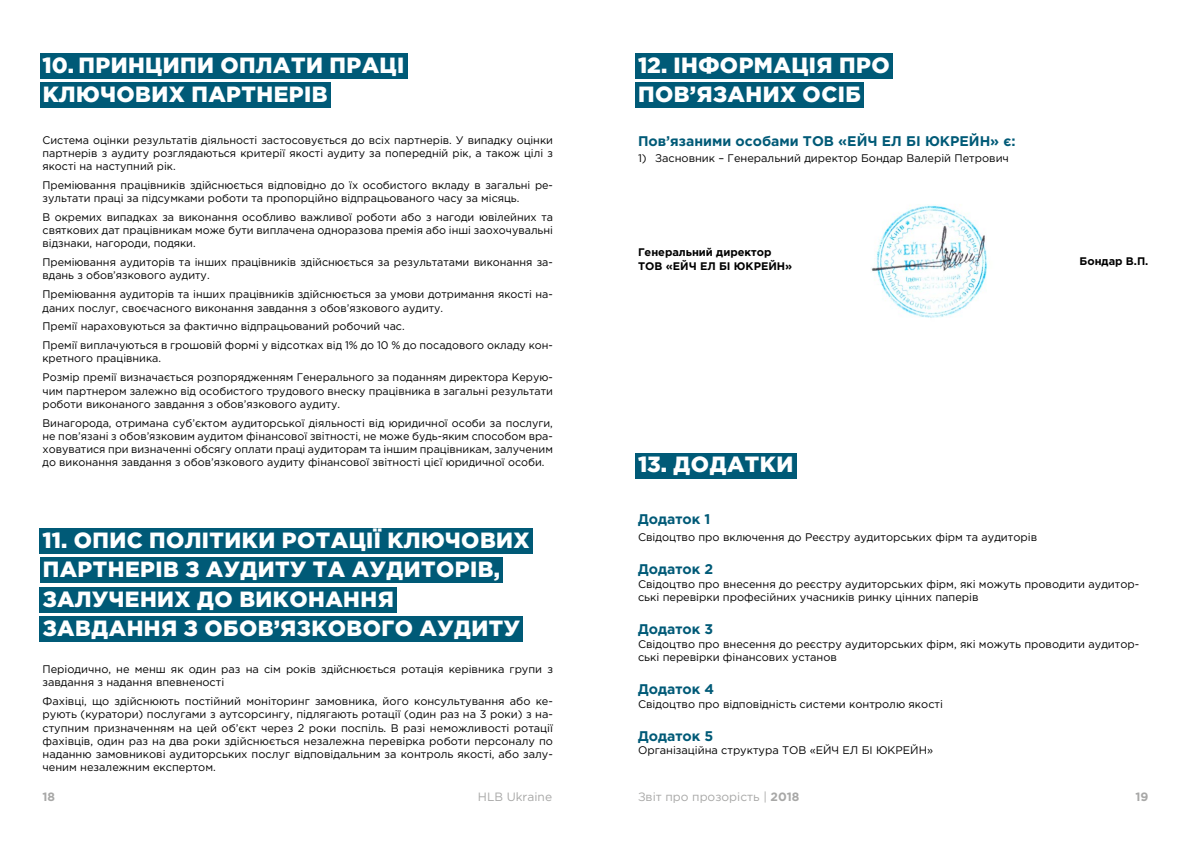
<style>
.page{position:relative;width:1191px;height:842px;background:#fff}
.page>*{position:absolute;margin:0;border:0;box-sizing:border-box;transform-origin:0 0}
.t1{font:900 22px/29.2px "Gotham Pro";letter-spacing:.02em;color:#fff}
.t2{font:700 14px "Gotham Pro";color:#005a77}
.t3{font:12px "Gotham Pro";color:#a8a8a7}
.t4{font:700 12px "Gotham Pro";color:#a8a8a7}
.t5{font:11px/13.2px "Gotham Pro";color:#000}
.t6{font:700 11px/13.2px "Gotham Pro";color:#000}
.s1{font-weight:700}
</style>
<div class="page">
<div style="left:40px;top:53px;width:367px;height:25px;background:#005a77"></div>
<div style="left:40px;top:82px;width:290px;height:26px;background:#005a77"></div>
<div style="left:635px;top:53px;width:257px;height:25px;background:#005a77"></div>
<div style="left:635px;top:82px;width:228px;height:26px;background:#005a77"></div>
<div style="left:635px;top:453px;width:161px;height:25px;background:#005a77"></div>
<div style="left:40px;top:528px;width:493px;height:26px;background:#005a77"></div>
<div style="left:40px;top:558px;width:462px;height:25px;background:#005a77"></div>
<div style="left:40px;top:587px;width:357px;height:25px;background:#005a77"></div>
<div style="left:40px;top:616px;width:483px;height:25px;background:#005a77"></div>
<img style="left:871px;top:205px;width:117px;height:113px">
<h1 class="t1" style="left:43px;top:50px;width:363px">10. ПРИНЦИПИ ОПЛАТИ ПРАЦІ<br>КЛЮЧОВИХ ПАРТНЕРІВ</h1>
<h1 class="t1" style="left:638px;top:50px;width:253px">12. ІНФОРМАЦІЯ ПРО<br>ПОВ’ЯЗАНИХ ОСІБ</h1>
<p class="t5" style="left:43px;top:133px;width:512px;text-align:justify">Система оцінки результатів діяльності застосовується до всіх партнерів. У випадку оцінки партнерів з аудиту розглядаються критерії якості аудиту за попередній рік, а також цілі з якості на наступний рік.</p>
<p class="t5" style="left:43px;top:178px;width:512px">Преміювання працівників здійснюється відповідно до їх особистого вкладу в загальні ре&shy;зультати праці за підсумками роботи та пропорційно відпрацьованого часу за місяць.</p>
<p class="t5" style="left:43px;top:210px;width:512px;text-align:justify">В окремих випадках за виконання особливо важливої роботи або з нагоди ювілейних та святкових дат працівникам може бути виплачена одноразова премія або інші заохочувальні відзнаки, нагороди, подяки.</p>
<p class="t5" style="left:43px;top:256px;width:512px">Преміювання аудиторів та інших працівників здійснюється за результатами виконання за&shy;вдань з обов’язкового аудиту.</p>
<p class="t5" style="left:43px;top:288px;width:512px">Преміювання аудиторів та інших працівників здійснюється за умови дотримання якості на&shy;даних послуг, своєчасного виконання завдання з обов’язкового аудиту.</p>
<p class="t5" style="left:43px;top:317px;width:512px;line-height:18.9px">Премії нараховуються за фактично відпрацьований робочий час.<br>Премії виплачуються в грошовій формі у відсотках від 1% до 10 % до посадового окладу кон-</p>
<p class="t5" style="left:43px;top:349px;width:512px;line-height:18.9px">кретного працівника.<br>Розмір премії визначається розпорядженням Генерального за поданням директора Керую-</p>
<p class="t5" style="left:43px;top:384px;width:512px">чим партнером залежно від особистого трудового внеску працівника в загальні результати роботи виконаного завдання з обов’язкового аудиту.</p>
<p class="t5" style="left:43px;top:416px;width:512px;text-align:justify">Винагорода, отримана суб’єктом аудиторської діяльності від юридичної особи за послуги, не пов’язані з обов’язковим аудитом фінансової звітності, не може будь-яким способом вра&shy;ховуватися при визначенні обсягу оплати праці аудиторам та іншим працівникам, залученим до виконання завдання з обов’язкового аудиту фінансової звітності цієї юридичної особи.</p>
<h1 class="t1" style="left:43px;top:525px;width:488px">11. ОПИС ПОЛІТИКИ РОТАЦІЇ КЛЮЧОВИХ<br>ПАРТНЕРІВ З АУДИТУ ТА АУДИТОРІВ,<br>ЗАЛУЧЕНИХ ДО ВИКОНАННЯ<br>ЗАВДАННЯ З ОБОВ’ЯЗКОВОГО АУДИТУ</h1>
<p class="t5" style="left:43px;top:662px;width:512px">Періодично, не менш як один раз на сім років здійснюється ротація керівника групи з завдання з надання впевненості</p>
<p class="t5" style="left:43px;top:695px;width:512px;text-align:justify">Фахівці, що здійснюють постійний моніторинг замовника, його консультування або ке&shy;рують (куратори) послугами з аутсорсингу, підлягають ротації (один раз на 3 роки) з на&shy;ступним призначенням на цей об’єкт через 2 роки поспіль. В разі неможливості ротації фахівців, один раз на два роки здійснюється незалежна перевірка роботи персоналу по наданню замовникові аудиторських послуг відповідальним за контроль якості, або залу&shy;ченим незалежним експертом.</p>
<p class="t2" style="left:638px;top:133px;width:379px">Пов’язаними особами ТОВ «ЕЙЧ ЕЛ БІ ЮКРЕЙН» є:</p>
<p class="t5" style="left:638px;top:151px;width:372px">1) Засновник – Генеральний директор Бондар Валерій Петрович</p>
<p class="t6" style="left:638px;top:246px;width:156px">Генеральний директор<br>ТОВ «ЕЙЧ ЕЛ БІ ЮКРЕЙН»</p>
<p class="t6" style="left:1079px;top:255px;width:70px">Бондар В.П.</p>
<h1 class="t1" style="left:638px;top:449px;width:157px">13. ДОДАТКИ</h1>
<p class="t2" style="left:638px;top:511px;width:74px">Додаток 1</p>
<p class="t5" style="left:638px;top:530px;width:400px">Свідоцтво про включення до Реєстру аудиторських фірм та аудиторів</p>
<p class="t2" style="left:638px;top:561px;width:77px">Додаток 2</p>
<p class="t5" style="left:638px;top:577px;width:503px">Свідоцтво про внесення до реєстру аудиторських фірм, які можуть проводити аудитор&shy;ські перевірки професійних учасників ринку цінних паперів</p>
<p class="t2" style="left:638px;top:621px;width:77px">Додаток 3</p>
<p class="t5" style="left:638px;top:637px;width:503px">Свідоцтво про внесення до реєстру аудиторських фірм, які можуть проводити аудитор&shy;ські перевірки фінансових установ</p>
<p class="t2" style="left:638px;top:681px;width:78px">Додаток 4</p>
<p class="t5" style="left:638px;top:697px;width:306px">Свідоцтво про відповідність системи контролю якості</p>
<p class="t2" style="left:638px;top:728px;width:77px">Додаток 5</p>
<p class="t5" style="left:638px;top:744px;width:296px">Організаційна структура ТОВ «ЕЙЧ ЕЛ БІ ЮКРЕЙН»</p>
<p class="t4" style="left:43px;top:790px;width:14px">18</p>
<p class="t3" style="left:478px;top:790px;width:76px">HLB Ukraine</p>
<p class="t3" style="left:638px;top:790px;width:163px">Звіт про прозорість | <span class="s1">2018</span></p>
<p class="t4" style="left:1135px;top:790px;width:15px">19</p>
</div>
